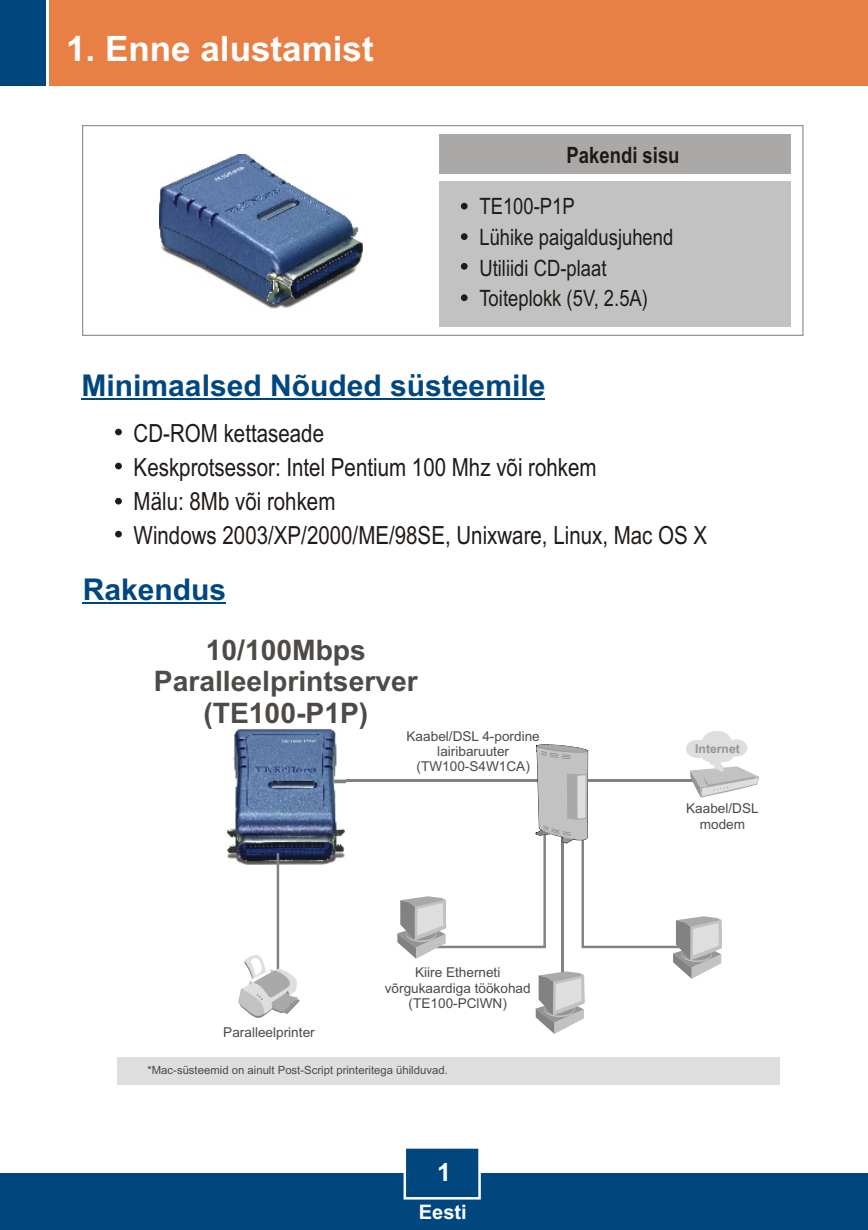
<style>
.page{position:relative;width:868px;height:1230px;background:#fff}
.page>*{position:absolute;margin:0;border:0;box-sizing:border-box;transform-origin:0 0}
.t1{font:700 35px "Arial";color:#fff}
.t2{font:700 30px "Arial";color:#004780}
.t3{font:700 28.25px/31.5px "Arial";color:#4d4a47;text-align:center}
.t4{font:25px/34px "Arial Narrow";color:#1f1a17}
.t5{font:700 25px "Arial";color:#fff}
.t6{font:22.5px/30.5px "Arial Narrow";color:#1f1a17}
.t7{font:700 22.5px "Arial Narrow";color:#1f1a17}
.t8{font:700 20px "Arial";color:#fff}
.t9{font:13.5px/15.2px "Arial";color:#4d4a47;text-align:center}
.t10{font:700 12.25px "Arial";color:#969494}
.t11{font:11.25px "Arial";color:#4d4a47}
</style>
<div class="page">
<div style="left:0;top:1172px;width:867px;height:57px;background:#004780"></div>
<div style="left:49px;top:0;width:818px;height:85px;background:#e88045"></div>
<div style="left:0;top:0;width:46px;height:85px;background:#004780"></div>
<svg style="left:82px;top:125px;width:721px;height:211px"></svg>
<svg style="left:402px;top:1148px;width:80px;height:52px"></svg>
<div style="left:439px;top:181px;width:351px;height:145px;background:#c2c2c2"></div>
<div style="left:439px;top:134px;width:351px;height:40px;background:#aba8a8"></div>
<svg style="left:461px;top:203px;width:6px;height:6px"></svg>
<svg style="left:461px;top:233px;width:6px;height:7px"></svg>
<svg style="left:461px;top:263px;width:6px;height:6px"></svg>
<svg style="left:461px;top:294px;width:6px;height:7px"></svg>
<svg style="left:115px;top:429px;width:7px;height:6px"></svg>
<svg style="left:115px;top:463px;width:7px;height:6px"></svg>
<svg style="left:115px;top:498px;width:7px;height:6px"></svg>
<svg style="left:115px;top:531px;width:7px;height:6px"></svg>
<img style="left:159px;top:154px;width:204px;height:156px">
<hr style="left:325px;top:778px;width:374px;height:3px;background:#828282">
<svg style="left:685px;top:739px;width:24px;height:19px"></svg>
<div style="left:701px;top:730px;width:30px;height:24px;background:#dedede;border-radius:50%"></div>
<div style="left:725px;top:739px;width:22px;height:17px;background:#dedede;border-radius:50%"></div>
<svg style="left:397px;top:744px;width:361px;height:289px"></svg>
<img style="left:227px;top:728px;width:118px;height:137px">
<hr style="left:276px;top:853px;width:3px;height:126px;background:#828282">
<svg style="left:238px;top:952px;width:62px;height:66px"></svg>
<div style="left:117px;top:1057px;width:662px;height:27px;background:#dedede"></div>
<hr style="left:83px;top:602px;width:143px;height:2px;background:#004780">
<hr style="left:81px;top:398px;width:464px;height:1px;background:#004780">
<h1 class="t1" style="left:66px;top:35px;width:309px">1. Enne alustamist</h1>
<h3 class="t7" style="left:566px;top:147px;width:114px">Pakendi sisu</h3>
<h3 class="t6" style="left:479px;top:193px;width:195px">TE100-P1P<br>Lühike paigaldusjuhend<br>Utiliidi CD-plaat<br>Toiteplokk (5V, 2.5A)</h3>
<h2 class="t2" style="left:81px;top:374px;width:465px">Minimaalsed Nõuded süsteemile</h2>
<h3 class="t4" style="left:134px;top:418px;width:575px">CD-ROM kettaseade<br>Keskprotsessor: Intel Pentium 100 Mhz või rohkem<br>Mälu: 8Mb või rohkem<br>Windows 2003/XP/2000/ME/98SE, Unixware, Linux, Mac OS X</h3>
<h2 class="t2" style="left:83px;top:578px;width:145px">Rakendus</h2>
<h3 class="t3" style="left:154px;top:636px;width:265px">10/100Mbps<br>Paralleelprintserver (TE100-P1P)</h3>
<p class="t9" style="left:406px;top:729px;width:135px">Kaabel/DSL 4-pordine lairibaruuter (TW100-S4W1CA)</p>
<p class="t9" style="left:223px;top:1025px;width:93px">Paralleelprinter</p>
<p class="t9" style="left:384px;top:966px;width:147px">Kiire Etherneti võrgukaardiga töökohad (TE100-PClWN)</p>
<p class="t11" style="left:147px;top:1065px;width:302px">*Mac-süsteemid on ainult Post-Script printeritega ühilduvad.</p>
<h3 class="t5" style="left:437px;top:1162px;width:15px">1</h3>
<h3 class="t8" style="left:419px;top:1204px;width:49px">Eesti</h3>
<p class="t10" style="left:695px;top:744px;width:46px">Internet</p>
<p class="t9" style="left:686px;top:802px;width:74px">Kaabel/DSL modem</p>
</div>
